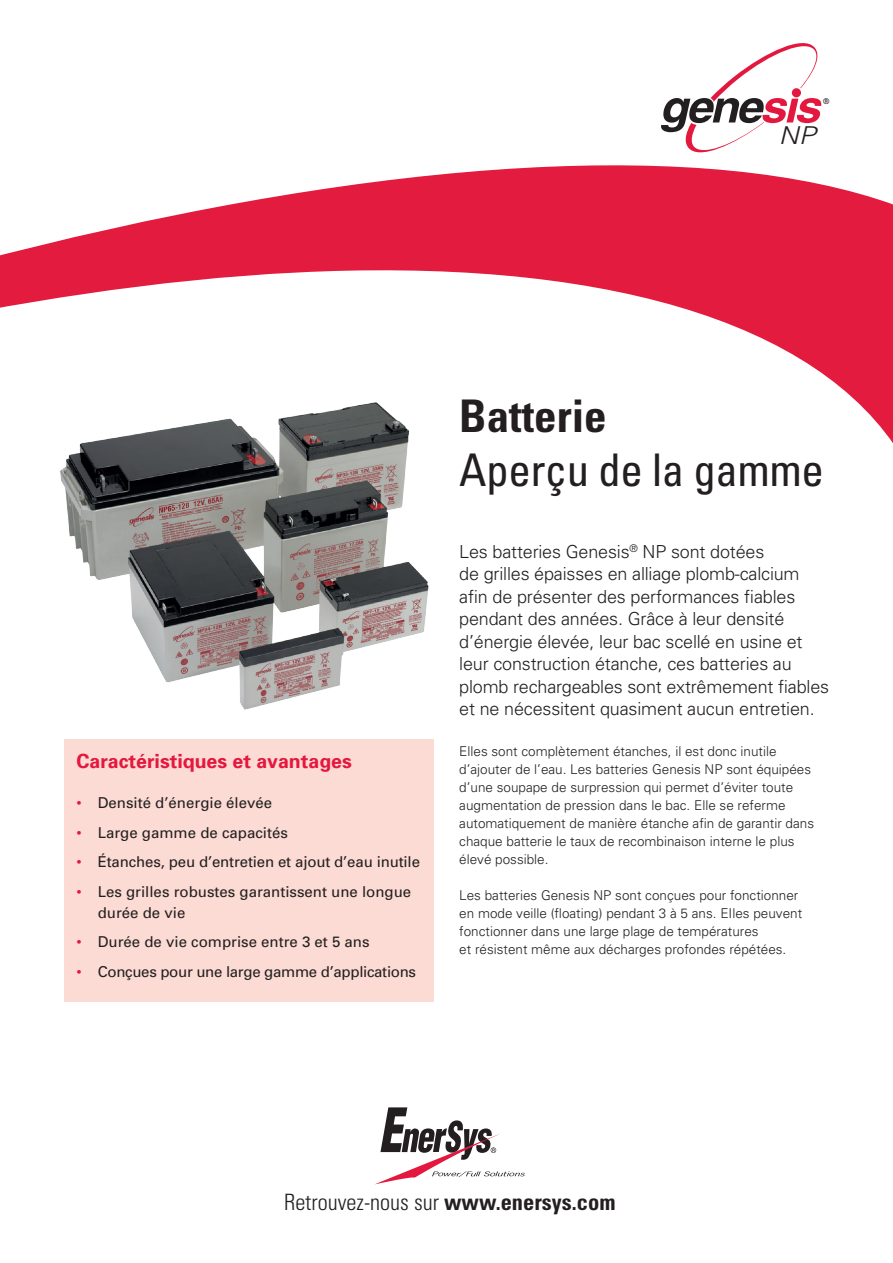
<style>
.page{position:relative;width:893px;height:1263px;background:#fff}
.page>*{position:absolute;margin:0;border:0;box-sizing:border-box;transform-origin:0 0}
.t1{font:condensed 45px "Univers LTCYR 57";letter-spacing:-.01em;color:#231f20}
.t2{font:45px "Univers LTCYR 67 Bold Cond";color:#231f20}
.t3{font:italic 300 24.6px "Univers";color:#231f20;scale:1.12 1}
.t4{font:300 condensed 22.5px "Univers";color:#231f20}
.t5{font:700 19.5px "Univers";color:#e4183e}
.t6{font:300 18px/22.5px "Univers";letter-spacing:-.01em;color:#231f20}
.t7{font:15px/21px "Univers";color:#231f20}
.t8{font:15px "Univers";letter-spacing:-.02em;color:#231f20}
.t9{font:300 13.5px/18px "Univers";color:#231f20}
.t10{font:7.95px "Univers";color:#18151a}
.s1{color:#e4183e}
.s2{font-family:"Univers LTCYR 67 Bold Cond";font-weight:400;font-stretch:normal}
</style>
<div class="page">
<img style="left:60px;top:468px;width:369px;height:242px">
<svg style="left:375px;top:1107px;width:150px;height:77px"></svg>
<svg style="left:0;top:165px;width:893px;height:303px"></svg>
<div style="left:64px;top:739px;width:370px;height:263px;background:#fbdbd3"></div>
<svg style="left:661px;top:43px;width:161px;height:110px"></svg>
<div style="left:792px;top:88px;width:9px;height:9px;background:#e4183e;border-radius:50%"></div>
<p class="t10" style="left:823px;top:96px;width:8px">®</p>
<h2 class="t3" style="left:779px;top:121px;width:34px">NP</h2>
<h3 class="t5" style="left:77px;top:749px;width:277px">Caractéristiques et avantages</h3>
<p class="t7" style="left:77px;top:792px;width:197px"><span class="s1">•</span> Densité d’énergie élevée</p>
<p class="t7" style="left:77px;top:822px;width:213px"><span class="s1">•</span> Large gamme de capacités</p>
<p class="t7" style="left:77px;top:851px;width:345px"><span class="s1">•</span> Étanches, peu d’entretien et ajout d’eau inutile</p>
<p class="t7" style="left:98px;top:881px;width:315px;text-indent:-21px"><span class="s1">•</span> Les grilles robustes garantissent une longue durée de vie</p>
<p class="t7" style="left:77px;top:931px;width:295px"><span class="s1">•</span> Durée de vie comprise entre 3 et 5 ans</p>
<p class="t8" style="left:77px;top:962px;width:341px"><span class="s1">•</span> Conçues pour une large gamme d’applications</p>
<h1 class="t2" style="left:459px;top:388px;width:149px">Batterie</h1>
<h1 class="t1" style="left:459px;top:442px;width:366px">Aperçu de la gamme</h1>
<p class="t6" style="left:459px;top:540px;width:371px">Les batteries Genesis<sup>®</sup> NP sont dotées<br>de grilles épaisses en alliage plomb-calcium afin de présenter des performances fiables pendant des années. Grâce à leur densité d’énergie élevée, leur bac scellé en usine et leur construction étanche, ces batteries au plomb rechargeables sont extrêmement fiables et ne nécessitent quasiment aucun entretien.</p>
<p class="t9" style="left:459px;top:742px;width:356px">Elles sont complètement étanches, il est donc inutile d’ajouter de l’eau. Les batteries Genesis NP sont équipées d’une soupape de surpression qui permet d’éviter toute augmentation de pression dans le bac. Elle se referme automatiquement de manière étanche afin de garantir dans chaque batterie le taux de recombinaison interne le plus élevé possible.</p>
<p class="t9" style="left:459px;top:886px;width:344px">Les batteries Genesis NP sont conçues pour fonctionner en mode veille (floating) pendant 3 à 5 ans. EIles peuvent fonctionner dans une large plage de températures<br>et résistent même aux décharges profondes répétées.</p>
<h3 class="t4" style="left:284px;top:1189px;width:333px">Retrouvez-nous sur <span class="s2">www.enersys.com</span></h3>
</div>
